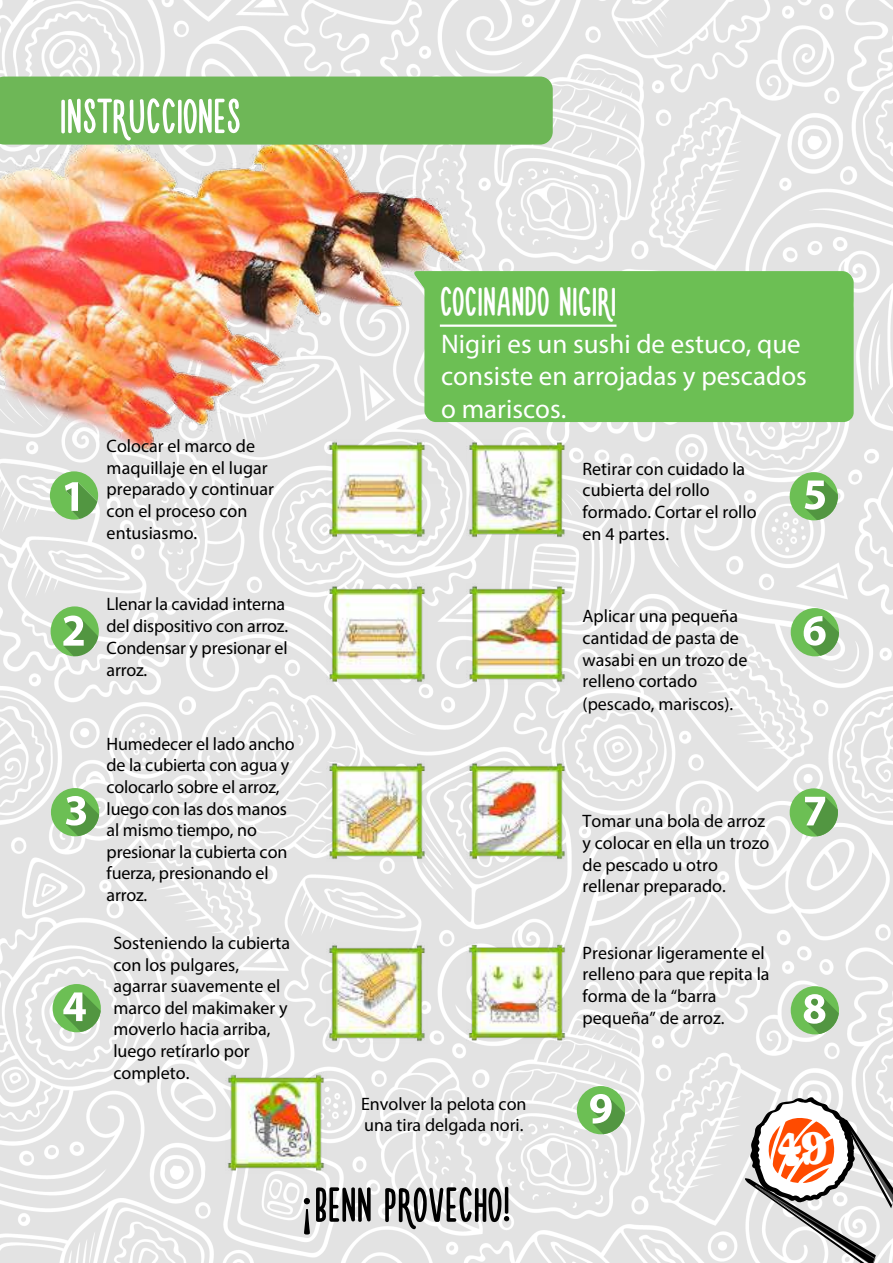
<style>
.page{position:relative;width:893px;height:1263px;background:#fff}
.page>*{position:absolute;margin:0;border:0;box-sizing:border-box;transform-origin:0 0}
.t1{font:54px "Novito Nova";color:#000}
.t2{font:54px "Novito Nova";color:#fff}
.t3{font:45px "Novito Nova";color:#fff}
.t4{font:27px/32.4px "Myriad Pro";color:#fff}
.t5{font:18px/21.6px "Myriad Pro";color:#000}
.s1{font-family:"Minion Pro"}
</style>
<div class="page">
<img style="left:0;top:0;width:893px;height:1263px">
<img style="left:0;top:145px;width:467px;height:339px">
<div style="left:0;top:77px;width:553px;height:68px;background:#6eb757"></div>
<div style="left:413px;top:271px;width:439px;height:149px;background:#6cbf54"></div>
<hr style="left:440px;top:324px;width:176px;height:3px;background:#fff">
<img style="left:326px;top:439px;width:101px;height:101px">
<svg style="left:51px;top:606px;width:48px;height:50px;background:#94c687"></svg>
<svg style="left:50px;top:471px;width:48px;height:49px;background:#90c681"></svg>
<div style="left:791px;top:986px;width:48px;height:48px;background:#6cbf54;border-radius:50%"></div>
<svg style="left:804px;top:994px;width:35px;height:40px"></svg>
<div style="left:577px;top:1086px;width:48px;height:48px;background:#6cbf54;border-radius:50%"></div>
<svg style="left:590px;top:1094px;width:35px;height:40px"></svg>
<div style="left:51px;top:788px;width:48px;height:48px;background:#6cbf54;border-radius:50%"></div>
<svg style="left:66px;top:796px;width:33px;height:40px"></svg>
<div style="left:53px;top:984px;width:48px;height:48px;background:#6cbf54;border-radius:50%"></div>
<svg style="left:63px;top:992px;width:38px;height:40px"></svg>
<div style="left:790px;top:788px;width:48px;height:49px;background:#6cbf54;border-radius:50%"></div>
<svg style="left:805px;top:797px;width:33px;height:39px"></svg>
<div style="left:791px;top:608px;width:48px;height:48px;background:#6cbf54;border-radius:50%"></div>
<svg style="left:804px;top:616px;width:35px;height:40px"></svg>
<div style="left:790px;top:472px;width:48px;height:48px;background:#6cbf54;border-radius:50%"></div>
<svg style="left:805px;top:480px;width:33px;height:40px"></svg>
<img style="left:326px;top:584px;width:101px;height:100px">
<img style="left:326px;top:760px;width:101px;height:101px">
<img style="left:327px;top:943px;width:100px;height:100px">
<img style="left:467px;top:943px;width:101px;height:100px">
<img style="left:226px;top:1073px;width:100px;height:100px">
<img style="left:467px;top:760px;width:101px;height:101px">
<img style="left:467px;top:584px;width:101px;height:100px">
<img style="left:467px;top:439px;width:101px;height:101px">
<svg style="left:740px;top:1097px;width:153px;height:166px"></svg>
<h1 class="t2" style="left:60px;top:91px;width:183px">INSTRUCCIONES</h1>
<p class="t5" style="left:107px;top:435px;width:169px">Colocar el marco de maquillaje en el lugar preparado y continuar con el proceso con entusiasmo.</p>
<h2 class="t3" style="left:440px;top:281px;width:178px">COCINANDO NIGIRI</h2>
<h3 class="t4" style="left:441px;top:327px;width:367px">Nigiri es un sushi de estuco, que consiste en arrojadas y pescados o mariscos.</h3>
<p class="t5" style="left:583px;top:457px;width:176px">Retirar con cuidado la cubierta del rollo formado. Cortar el rollo en 4 partes.</p>
<p class="t5" style="left:107px;top:593px;width:183px">Llenar la cavidad interna del dispositivo con arroz.<br>Condensar y presionar el arroz.</p>
<p class="t5" style="left:107px;top:733px;width:189px">Humedecer el lado ancho de la cubierta con agua y colocarlo sobre el arroz, luego con las dos manos al mismo tiempo, no presionar la cubierta con fuerza, presionando el arroz.</p>
<p class="t5" style="left:113px;top:932px;width:178px">Sosteniendo la cubierta con los pulgares, agarrar suavemente el marco del makimaker y moverlo hacia arriba, luego retírarlo por completo.</p>
<p class="t5" style="left:361px;top:1092px;width:167px">Envolver la pelota con una tira delgada nori.</p>
<h1 class="t1" style="left:299px;top:1179px;width:213px"><span class="s1">¡</span>BENN PROVECHO!</h1>
<p class="t5" style="left:583px;top:605px;width:166px">Aplicar una pequeña cantidad de pasta de wasabi en un trozo de relleno cortado (pescado, mariscos).</p>
<p class="t5" style="left:583px;top:810px;width:188px">Tomar una bola de arroz y colocar en ella un trozo de pescado u otro rellenar preparado.</p>
<p class="t5" style="left:583px;top:942px;width:189px">Presionar ligeramente el relleno para que repita la forma de la “barra pequeña” de arroz.</p>
</div>
